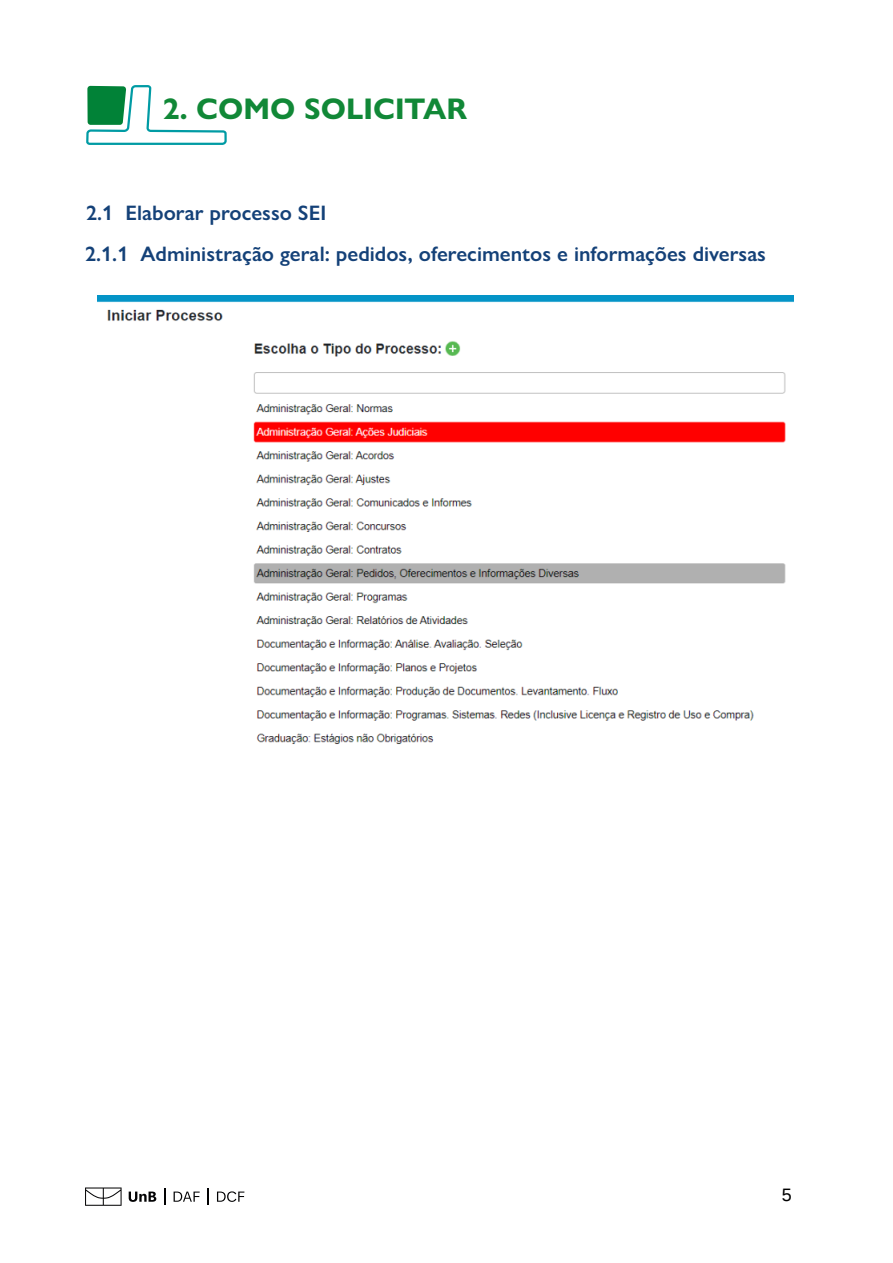
<style>
.page{position:relative;width:893px;height:1263px;background:#fff}
.page>*{position:absolute;margin:0;border:0;box-sizing:border-box;transform-origin:0 0}
.t1{font:700 30px "Gill Sans Nova";color:#118837}
.t2{font:600 21px/41px "Gill Sans Nova";color:#144178}
.t3{font:18px "Un B Office";color:#000}
</style>
<div class="page">
<svg style="left:208px;top:1188px;width:1px;height:17px"></svg>
<svg style="left:217px;top:1191px;width:27px;height:11px"></svg>
<svg style="left:164px;top:1188px;width:1px;height:17px"></svg>
<svg style="left:174px;top:1191px;width:26px;height:11px"></svg>
<svg style="left:129px;top:1191px;width:27px;height:11px"></svg>
<svg style="left:85px;top:1187px;width:37px;height:19px"></svg>
<svg style="left:86px;top:85px;width:141px;height:218px"></svg>
<img style="left:98px;top:295px;width:696px;height:26px">
<img style="left:253px;top:341px;width:533px;height:403px">
<h1 class="t1" style="left:163px;top:90px;width:306px">2. COMO SOLICITAR</h1>
<p class="t2" style="left:85px;top:192px;width:682px">2.1 Elaborar processo SEI<br>2.1.1 Administração geral: pedidos, oferecimentos e informações diversas</p>
<p class="t3" style="left:782px;top:1184px;width:12px">5</p>
</div>
